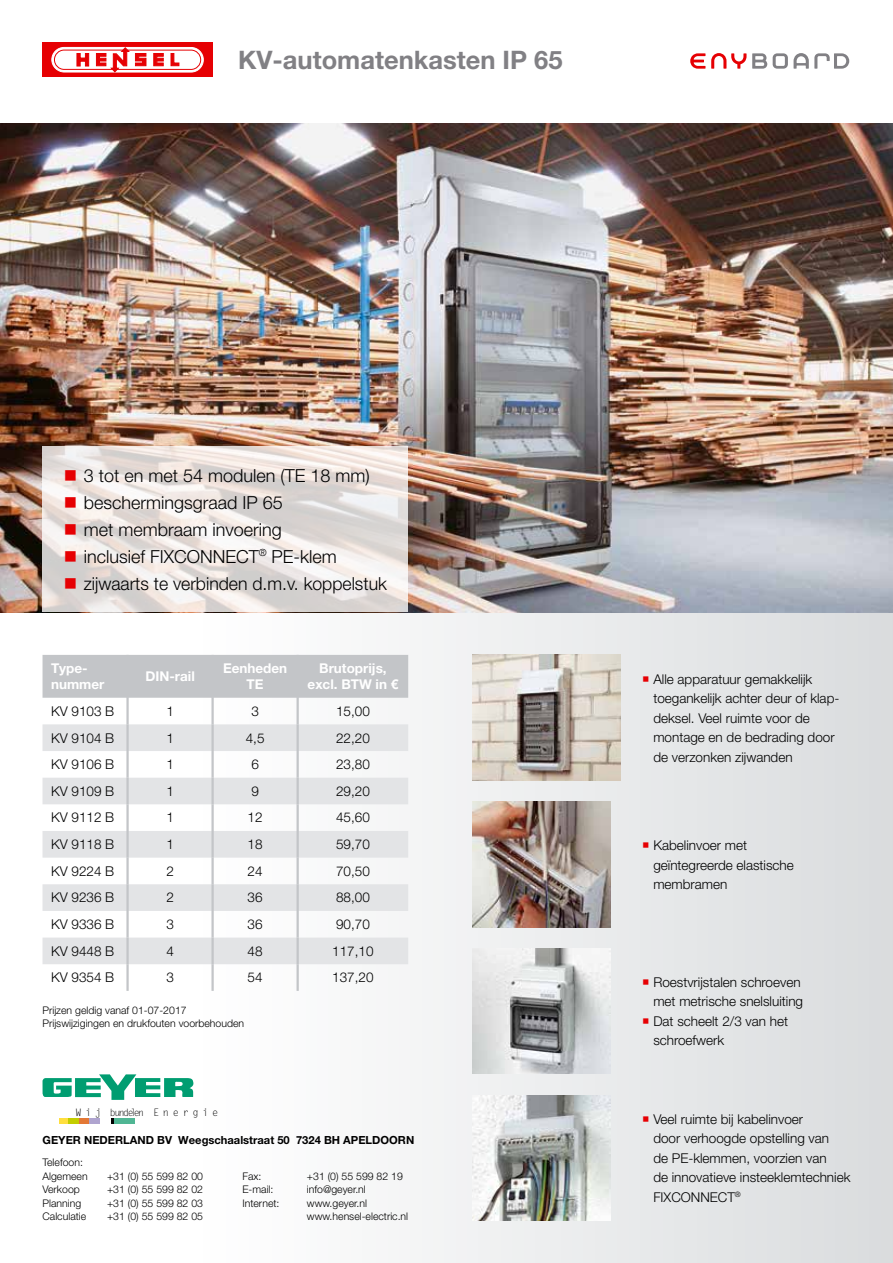
<style>
.page{position:relative;width:893px;height:1263px;background:#fff}
.page>*{position:absolute;margin:0;border:0;box-sizing:border-box;transform-origin:0 0}
.t1{font:700 25.5px "Helvetica Neue LT Pro";color:#818084}
.t2{font:300 18px "Helvetica Neue LT Pro";color:#000}
.t3{font:300 13.5px/19.5px "Helvetica Neue LT Pro";color:#000}
.t4{font:700 13.5px/16.2px "Helvetica Neue LT Pro";color:#fff;text-align:center}
.t5{font:700 11.1px "Helvetica Neue LT Pro";color:#000}
.t6{font:300 10.5px/13.5px "Helvetica Neue LT Pro";color:#000}
.t7{font:10.2px "Letter Gothic";letter-spacing:.36em;color:#000}
.s1{color:#e60003}
.s2{font-size:9.9px}
</style>
<div class="page">
<div style="left:183px;top:123px;width:710px;height:1140px;background:linear-gradient(to right,#fff,#dadcde)"></div>
<img style="left:0;top:123px;width:893px;height:489px">
<div style="left:43px;top:43px;width:170px;height:34px;background:#e60003"></div>
<svg style="left:51px;top:47px;width:153px;height:26px"></svg>
<svg style="left:752px;top:53px;width:15px;height:16px"></svg>
<svg style="left:690px;top:53px;width:15px;height:16px"></svg>
<svg style="left:711px;top:53px;width:35px;height:16px"></svg>
<svg style="left:773px;top:53px;width:15px;height:16px"></svg>
<svg style="left:794px;top:53px;width:55px;height:16px"></svg>
<img style="left:472px;top:948px;width:138px;height:126px">
<img style="left:472px;top:1095px;width:138px;height:125px">
<img style="left:472px;top:655px;width:149px;height:125px">
<img style="left:472px;top:801px;width:138px;height:126px">
<svg style="left:43px;top:446px;width:365px;height:166px"></svg>
<div style="left:43px;top:655px;width:365px;height:43px;background:#c3c5c8"></div>
<svg style="left:43px;top:724px;width:365px;height:240px;fill:#e3e4e6"></svg>
<hr style="left:126px;top:655px;width:3px;height:43px;background:#c3c5c8">
<hr style="left:211px;top:655px;width:3px;height:43px;background:#c3c5c8">
<hr style="left:297px;top:655px;width:2px;height:43px;background:#c3c5c8">
<hr style="left:126px;top:698px;width:3px;height:26px;background:#c3c5c8">
<hr style="left:211px;top:698px;width:3px;height:26px;background:#c3c5c8">
<hr style="left:297px;top:698px;width:2px;height:26px;background:#c3c5c8">
<hr style="left:126px;top:724px;width:3px;height:27px;background:#c3c5c8">
<hr style="left:211px;top:724px;width:3px;height:27px;background:#c3c5c8">
<hr style="left:297px;top:724px;width:2px;height:27px;background:#c3c5c8">
<hr style="left:126px;top:751px;width:3px;height:27px;background:#c3c5c8">
<hr style="left:211px;top:751px;width:3px;height:27px;background:#c3c5c8">
<hr style="left:297px;top:751px;width:2px;height:27px;background:#c3c5c8">
<hr style="left:126px;top:778px;width:3px;height:26px;background:#c3c5c8">
<hr style="left:211px;top:778px;width:3px;height:26px;background:#c3c5c8">
<hr style="left:297px;top:778px;width:2px;height:26px;background:#c3c5c8">
<hr style="left:126px;top:804px;width:3px;height:27px;background:#c3c5c8">
<hr style="left:211px;top:804px;width:3px;height:27px;background:#c3c5c8">
<hr style="left:297px;top:804px;width:2px;height:27px;background:#c3c5c8">
<hr style="left:126px;top:831px;width:3px;height:27px;background:#c3c5c8">
<hr style="left:211px;top:831px;width:3px;height:27px;background:#c3c5c8">
<hr style="left:297px;top:831px;width:2px;height:27px;background:#c3c5c8">
<hr style="left:126px;top:858px;width:3px;height:26px;background:#c3c5c8">
<hr style="left:211px;top:858px;width:3px;height:26px;background:#c3c5c8">
<hr style="left:297px;top:858px;width:2px;height:26px;background:#c3c5c8">
<hr style="left:126px;top:884px;width:3px;height:27px;background:#c3c5c8">
<hr style="left:211px;top:884px;width:3px;height:27px;background:#c3c5c8">
<hr style="left:297px;top:884px;width:2px;height:27px;background:#c3c5c8">
<hr style="left:126px;top:911px;width:3px;height:26px;background:#c3c5c8">
<hr style="left:211px;top:911px;width:3px;height:26px;background:#c3c5c8">
<hr style="left:297px;top:911px;width:2px;height:26px;background:#c3c5c8">
<hr style="left:126px;top:937px;width:3px;height:27px;background:#c3c5c8">
<hr style="left:211px;top:937px;width:3px;height:27px;background:#c3c5c8">
<hr style="left:297px;top:937px;width:2px;height:27px;background:#c3c5c8">
<hr style="left:126px;top:964px;width:3px;height:27px;background:#c3c5c8">
<hr style="left:211px;top:964px;width:3px;height:27px;background:#c3c5c8">
<hr style="left:297px;top:964px;width:2px;height:27px;background:#c3c5c8">
<div style="left:113px;top:1118px;width:21px;height:6px;background:#50b694"></div>
<svg style="left:111px;top:1118px;width:2px;height:6px"></svg>
<div style="left:59px;top:1119px;width:11px;height:5px;background:#ffdf3e"></div>
<div style="left:69px;top:1119px;width:10px;height:5px;background:#c3cd00"></div>
<div style="left:79px;top:1119px;width:11px;height:5px;background:#e37835"></div>
<div style="left:90px;top:1119px;width:10px;height:5px;background:#afa4cf"></div>
<svg style="left:43px;top:1074px;width:151px;height:26px"></svg>
<h1 class="t1" style="left:238px;top:44px;width:326px">KV-automatenkasten IP 65</h1>
<h2 class="t2" style="left:64px;top:464px;width:307px"><span class="s1">■</span> 3 tot en met 54 modulen (TE 18 mm)</h2>
<h2 class="t2" style="left:64px;top:491px;width:220px"><span class="s1">■</span> beschermingsgraad IP 65</h2>
<h2 class="t2" style="left:64px;top:518px;width:219px"><span class="s1">■</span> met membraam invoering</h2>
<h2 class="t2" style="left:64px;top:545px;width:275px"><span class="s1">■</span> inclusief FIXCONNECT<sup>®</sup> PE-klem</h2>
<h2 class="t2" style="left:64px;top:572px;width:325px"><span class="s1">■</span> zijwaarts te verbinden d.m.v. koppelstuk</h2>
<p class="t4" style="left:51px;top:660px;width:55px;text-align:left">Type&shy;nummer</p>
<p class="t4" style="left:145px;top:668px;width:51px">DIN-rail</p>
<p class="t4" style="left:223px;top:660px;width:66px">Eenheden<br>TE</p>
<p class="t4" style="left:308px;top:660px;width:92px">Brutoprijs, excl. BTW in €</p>
<p class="t3" style="left:51px;top:701px;width:65px">KV 9103 B</p>
<p class="t3" style="left:166px;top:701px;width:9px">1</p>
<p class="t3" style="left:251px;top:701px;width:9px">3</p>
<p class="t3" style="left:336px;top:701px;width:35px">15,00</p>
<p class="t3" style="left:51px;top:728px;width:65px">KV 9104 B</p>
<p class="t3" style="left:166px;top:728px;width:9px">1</p>
<p class="t3" style="left:246px;top:728px;width:20px">4,5</p>
<p class="t3" style="left:336px;top:728px;width:35px">22,20</p>
<p class="t3" style="left:51px;top:754px;width:65px">KV 9106 B</p>
<p class="t3" style="left:166px;top:754px;width:9px">1</p>
<p class="t3" style="left:251px;top:754px;width:9px">6</p>
<p class="t3" style="left:336px;top:754px;width:35px">23,80</p>
<p class="t3" style="left:51px;top:781px;width:65px">KV 9109 B</p>
<p class="t3" style="left:166px;top:781px;width:9px">1</p>
<p class="t3" style="left:251px;top:781px;width:9px">9</p>
<p class="t3" style="left:336px;top:781px;width:35px">29,20</p>
<p class="t3" style="left:51px;top:808px;width:65px">KV 9112 B</p>
<p class="t3" style="left:166px;top:808px;width:9px">1</p>
<p class="t3" style="left:248px;top:808px;width:17px">12</p>
<p class="t3" style="left:336px;top:808px;width:35px">45,60</p>
<p class="t3" style="left:51px;top:834px;width:65px">KV 9118 B</p>
<p class="t3" style="left:166px;top:834px;width:9px">1</p>
<p class="t3" style="left:248px;top:834px;width:17px">18</p>
<p class="t3" style="left:336px;top:834px;width:35px">59,70</p>
<p class="t3" style="left:51px;top:861px;width:65px">KV 9224 B</p>
<p class="t3" style="left:166px;top:861px;width:9px">2</p>
<p class="t3" style="left:248px;top:861px;width:17px">24</p>
<p class="t3" style="left:336px;top:861px;width:35px">70,50</p>
<p class="t3" style="left:51px;top:888px;width:65px">KV 9236 B</p>
<p class="t3" style="left:166px;top:888px;width:9px">2</p>
<p class="t3" style="left:248px;top:888px;width:17px">36</p>
<p class="t3" style="left:336px;top:888px;width:35px">88,00</p>
<p class="t3" style="left:51px;top:914px;width:65px">KV 9336 B</p>
<p class="t3" style="left:166px;top:914px;width:9px">3</p>
<p class="t3" style="left:248px;top:914px;width:17px">36</p>
<p class="t3" style="left:336px;top:914px;width:35px">90,70</p>
<p class="t3" style="left:51px;top:941px;width:65px">KV 9448 B</p>
<p class="t3" style="left:166px;top:941px;width:9px">4</p>
<p class="t3" style="left:248px;top:941px;width:17px">48</p>
<p class="t3" style="left:332px;top:941px;width:43px">117,10</p>
<p class="t3" style="left:51px;top:967px;width:65px">KV 9354 B</p>
<p class="t3" style="left:166px;top:967px;width:9px">3</p>
<p class="t3" style="left:248px;top:967px;width:17px">54</p>
<p class="t3" style="left:332px;top:967px;width:43px">137,20</p>
<p class="t6" style="left:43px;top:1004px;width:203px;line-height:12.6px">Prijzen geldig vanaf 01-07-2017<br>Prijswijzigingen en drukfouten voorbehouden</p>
<p class="t7" style="left:76px;top:1107px;width:144px">Wij <span class="s2">bundelen</span> Energie</p>
<p class="t5" style="left:43px;top:1133px;width:373px">GEYER NEDERLAND BV Weegschaalstraat 50 7324 BH APELDOORN</p>
<p class="t6" style="left:43px;top:1156px;width:47px">Telefoon:<br>Algemeen</p>
<p class="t6" style="left:107px;top:1169px;width:98px">+31 (0) 55 599 82 00</p>
<p class="t6" style="left:242px;top:1169px;width:21px">Fax:</p>
<p class="t6" style="left:307px;top:1169px;width:98px">+31 (0) 55 599 82 19</p>
<p class="t6" style="left:242px;top:1183px;width:33px">E-mail:</p>
<p class="t6" style="left:307px;top:1183px;width:60px">info@geyer.nl</p>
<p class="t6" style="left:242px;top:1196px;width:39px">Internet:</p>
<p class="t6" style="left:307px;top:1196px;width:103px">www.geyer.nl www.hensel-electric.nl</p>
<p class="t6" style="left:43px;top:1183px;width:39px">Verkoop</p>
<p class="t6" style="left:107px;top:1183px;width:98px">+31 (0) 55 599 82 02</p>
<p class="t6" style="left:43px;top:1196px;width:40px">Planning</p>
<p class="t6" style="left:107px;top:1196px;width:98px">+31 (0) 55 599 82 03</p>
<p class="t6" style="left:43px;top:1210px;width:45px">Calculatie</p>
<p class="t6" style="left:107px;top:1210px;width:98px">+31 (0) 55 599 82 05</p>
<p class="t3" style="left:653px;top:669px;width:186px;text-indent:-11px"><span class="s1">○</span> Alle apparatuur gemakkelijk toegankelijk achter deur of klap&shy;deksel. Veel ruimte voor de montage en de bedrading door de verzonken zijwanden</p>
<p class="t3" style="left:653px;top:835px;width:142px;text-indent:-11px"><span class="s1">○</span> Kabelinvoer met geïntegreerde elastische membramen</p>
<p class="t3" style="left:642px;top:972px;width:162px;text-align:right"><span class="s1">○</span> Roestvrijstalen schroeven met metrische snelsluiting</p>
<p class="t3" style="left:653px;top:1011px;width:136px;text-indent:-11px"><span class="s1">○</span> Dat scheelt 2/3 van het schroefwerk</p>
<p class="t3" style="left:653px;top:1109px;width:199px;text-indent:-11px"><span class="s1">○</span> Veel ruimte bij kabelinvoer<br>door verhoogde opstelling van<br>de PE-klemmen, voorzien van<br>de innovatieve insteeklemtechniek<br>FIXCONNECT<sup>®</sup></p>
</div>
